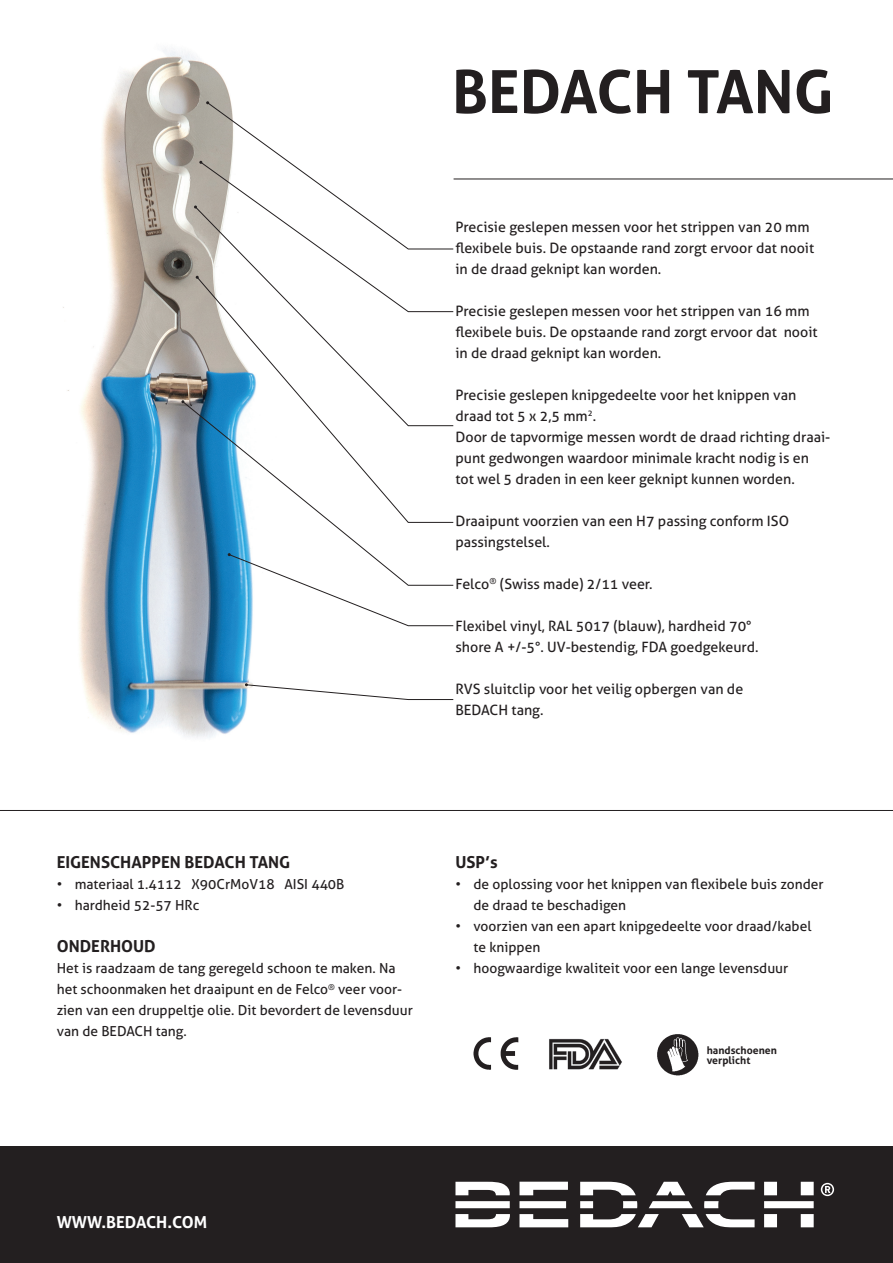
<style>
.page{position:relative;width:893px;height:1263px;background:#fff}
.page>*{position:absolute;margin:0;border:0;box-sizing:border-box;transform-origin:0 0}
.t1{font:700 59.55px "Aller";color:#231f20}
.t2{font:700 16.5px "Aller";color:#231f20}
.t3{font:700 16.5px "Aller";color:#fff}
.t4{font:14.25px/21px "Aller";color:#231f20}
.t5{font:13.8px/21px "Aller";color:#231f20}
.t6{font:700 10.5px/10.5px "Aller";color:#231f20}
.s1{font-size:14.25px}
</style>
<div class="page">
<img style="left:63px;top:48px;width:190px;height:690px">
<img style="left:657px;top:1034px;width:41px;height:41px">
<hr style="left:454px;top:179px;width:439px;height:1px;background:#231f20">
<hr style="left:0;top:810px;width:893px;height:1px;background:#231f20">
<img style="left:549px;top:1038px;width:73px;height:32px">
<img style="left:473px;top:1037px;width:46px;height:33px">
<svg style="left:196px;top:312px;width:257px;height:89px"></svg>
<svg style="left:194px;top:101px;width:260px;height:211px"></svg>
<svg style="left:182px;top:401px;width:272px;height:185px"></svg>
<svg style="left:228px;top:553px;width:226px;height:73px"></svg>
<svg style="left:245px;top:683px;width:209px;height:17px"></svg>
<div style="left:0;top:1146px;width:893px;height:117px;background:#231f20"></div>
<svg style="left:455px;top:1182px;width:359px;height:45px"></svg>
<svg style="left:821px;top:1183px;width:13px;height:13px"></svg>
<h1 class="t1" style="left:452px;top:55px;width:383px">BEDACH TANG</h1>
<p class="t4" style="left:455px;top:216px;width:360px">Precisie geslepen messen voor het strippen van 20 mm flexibele buis. De opstaande rand zorgt ervoor dat nooit in de draad geknipt kan worden.</p>
<p class="t4" style="left:455px;top:300px;width:364px">Precisie geslepen messen voor het strippen van 16 mm flexibele buis. De opstaande rand zorgt ervoor dat nooit in de draad geknipt kan worden.</p>
<p class="t4" style="left:455px;top:384px;width:376px">Precisie geslepen knipgedeelte voor het knippen van draad tot 5 x 2,5 mm<sup>2</sup>.<br>Door de tapvormige messen wordt de draad richting draai&shy;punt gedwongen waardoor minimale kracht nodig is en tot wel 5 draden in een keer geknipt kunnen worden.</p>
<p class="t4" style="left:455px;top:510px;width:335px">Draaipunt voorzien van een H7 passing conform ISO passingstelsel.</p>
<p class="t4" style="left:455px;top:573px;width:199px">Felco<sup>®</sup> (Swiss made) 2/11 veer.</p>
<p class="t4" style="left:455px;top:615px;width:304px">Flexibel vinyl, RAL 5017 (blauw), hardheid 70° shore A +/-5°. UV-bestendig, FDA goedgekeurd.</p>
<p class="t4" style="left:455px;top:678px;width:289px">RVS sluitclip voor het veilig opbergen van de<br>BEDACH tang.</p>
<p class="t2" style="left:57px;top:851px;width:235px">EIGENSCHAPPEN BEDACH TANG</p>
<p class="t5" style="left:57px;top:873px;width:289px">• materiaal 1.4112 X90CrMoV18 AISI 440B</p>
<p class="t5" style="left:57px;top:894px;width:144px">• hardheid 52-57 HRc</p>
<p class="t2" style="left:57px;top:936px;width:101px">ONDERHOUD</p>
<p class="t5" style="left:57px;top:958px;width:358px">Het is raadzaam de tang geregeld schoon te maken. Na het schoonmaken het draaipunt en de Felco<sup>®</sup> veer voor&shy;zien van een druppeltje olie. Dit bevordert de levensduur van de BEDACH tang.</p>
<p class="t2" style="left:455px;top:851px;width:44px">USP’s</p>
<p class="t5" style="left:473px;top:873px;width:352px;text-indent:-18px">• de oplossing voor het knippen van <span class="s1">flexibele</span> buis zonder de draad te beschadigen</p>
<p class="t5" style="left:473px;top:915px;width:339px;text-indent:-18px">• voorzien van een apart knipgedeelte voor draad/kabel te knippen</p>
<p class="t5" style="left:455px;top:957px;width:334px">• hoogwaardige kwaliteit voor een lange levensduur</p>
<p class="t6" style="left:707px;top:1045px;width:72px">handschoenen verplicht</p>
<p class="t3" style="left:57px;top:1212px;width:152px">WWW.BEDACH.COM</p>
</div>
